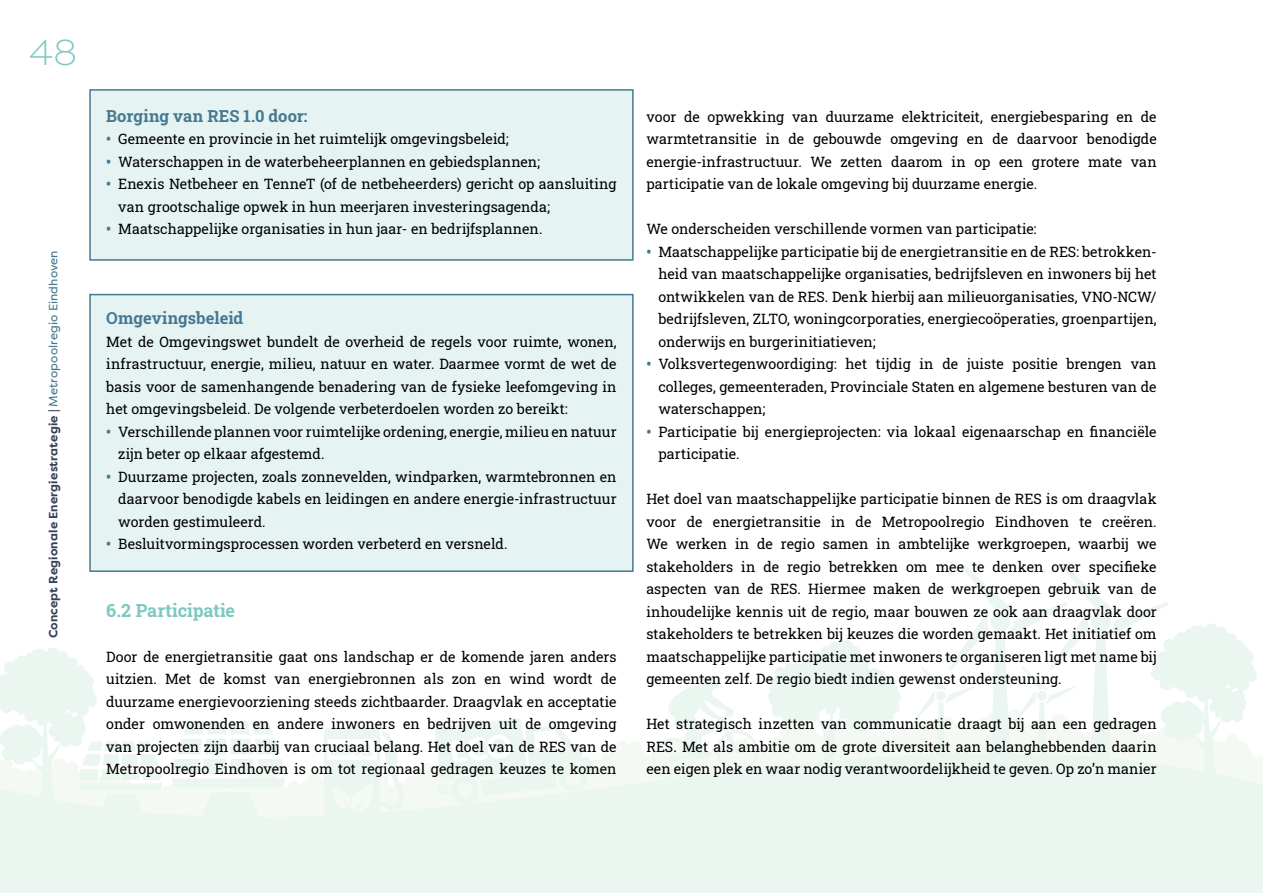
<style>
.page{position:relative;width:1263px;height:893px;background:#fff}
.page>*{position:absolute;margin:0;border:0;box-sizing:border-box;transform-origin:0 0}
.t1{font:300 36px "Filson Pro";color:#7dc7c2}
.Tussenkopje_paragraa{font:700 18px "Roboto Slab";color:#7dc7c2}
.Tussenkopje_basis{font:700 16.5px "Roboto Slab";color:#477891}
.Plat_basis{font:14.25px/22.5px "Roboto Slab";letter-spacing:.005em;color:#000;text-align:justify}
.t2{font:700 12px "Filson Pro";letter-spacing:.015em;color:#334259}
.s1{font-weight:400;color:#477891}
.s2{font-weight:800;color:#477891}
</style>
<div class="page">
<svg style="left:0;top:722px;width:915px;height:171px;background:#edf6f2"></svg>
<svg style="left:171px;top:721px;width:115px;height:100px"></svg>
<svg style="left:768px;top:640px;width:133px;height:134px"></svg>
<svg style="left:650px;top:675px;width:110px;height:107px"></svg>
<svg style="left:324px;top:727px;width:82px;height:90px"></svg>
<svg style="left:435px;top:718px;width:160px;height:87px"></svg>
<svg style="left:0;top:648px;width:163px;height:167px"></svg>
<svg style="left:915px;top:564px;width:348px;height:329px"></svg>
<div style="left:89px;top:294px;width:545px;height:278px;background:#e5f4f3;border:2px solid #477891"></div>
<div style="left:89px;top:89px;width:545px;height:172px;background:#e5f4f3;border:2px solid #477891"></div>
<h1 class="t1" style="left:29px;top:29px;width:49px">48</h1>
<p class="t2" style="left:46px;top:638px;width:390px;rotate:-90deg">Concept Regionale Energiestrategie | <span class="s1">Metropoolregio Eindhoven</span></p>
<p class="Tussenkopje_basis" style="left:106px;top:104px;width:203px">Borging van RES 1.0 door:</p>
<p class="Plat_basis" style="left:106px;top:127px;width:404px"><span class="s2">•</span> Gemeente en provincie in het ruimtelijk omgevingsbeleid;</p>
<p class="Plat_basis" style="left:106px;top:150px;width:435px"><span class="s2">•</span> Waterschappen in de waterbeheerplannen en gebiedsplannen;</p>
<p class="Plat_basis" style="left:118px;top:172px;width:500px;text-indent:-12px"><span class="s2">•</span> Enexis Netbeheer en TenneT (of de netbeheerders) gericht op aansluiting van grootschalige opwek in hun meerjaren investeringsagenda;</p>
<p class="Plat_basis" style="left:106px;top:217px;width:438px"><span class="s2">•</span> Maatschappelijke organisaties in hun jaar- en bedrijfsplannen.</p>
<p class="Tussenkopje_basis" style="left:106px;top:307px;width:139px">Omgevingsbeleid</p>
<p class="Plat_basis" style="left:106px;top:330px;width:512px">Met de Omgevingswet bundelt de overheid de regels voor ruimte, wonen, infrastructuur, energie, milieu, natuur en water. Daarmee vormt de wet de basis voor de samenhangende benadering van de fysieke leefomgeving in het omgevingsbeleid. De volgende verbeterdoelen worden zo bereikt:</p>
<p class="Plat_basis" style="left:118px;top:420px;width:500px;text-indent:-12px"><span class="s2">•</span> Verschillende plannen voor ruimtelijke ordening, energie, milieu en natuur zijn beter op elkaar afgestemd.</p>
<p class="Plat_basis" style="left:118px;top:465px;width:500px;text-indent:-12px"><span class="s2">•</span> Duurzame projecten, zoals zonnevelden, windparken, warmtebronnen en daarvoor benodigde kabels en leidingen en andere energie-infrastructuur worden gestimuleerd.</p>
<p class="Plat_basis" style="left:106px;top:532px;width:403px"><span class="s2">•</span> Besluitvormingsprocessen worden verbeterd en versneld.</p>
<p class="Tussenkopje_paragraa" style="left:106px;top:598px;width:130px">6.2 Participatie</p>
<p class="Plat_basis" style="left:106px;top:645px;width:512px">Door de energietransitie gaat ons landschap er de komende jaren anders uitzien. Met de komst van energiebronnen als zon en wind wordt de duurzame energievoorziening steeds zichtbaarder. Draagvlak en acceptatie onder omwonenden en andere inwoners en bedrijven uit de omgeving van projecten zijn daarbij van cruciaal belang. Het doel van de RES van de Metropoolregio Eindhoven is om tot regionaal gedragen keuzes te komen</p>
<p class="Plat_basis" style="left:646px;top:105px;width:512px">voor de opwekking van duurzame elektriciteit, energiebesparing en de warmtetransitie in de gebouwde omgeving en de daarvoor benodigde energie-infrastructuur. We zetten daarom in op een grotere mate van participatie van de lokale omgeving bij duurzame energie.</p>
<p class="Plat_basis" style="left:646px;top:217px;width:392px">We onderscheiden verschillende vormen van participatie:</p>
<p class="Plat_basis" style="left:658px;top:240px;width:500px;text-indent:-12px"><span class="s2">•</span> Maatschappelijke participatie bij de energietransitie en de RES: betrokken&shy;heid van maatschappelijke organisaties, bedrijfsleven en inwoners bij het ontwikkelen van de RES. Denk hierbij aan milieuorganisaties, VNO-NCW/ bedrijfsleven, ZLTO, woningcorporaties, energiecoöperaties, groenpartijen, onderwijs en burgerinitiatieven;</p>
<p class="Plat_basis" style="left:658px;top:352px;width:500px;text-indent:-12px"><span class="s2">•</span> Volksvertegenwoordiging: het tijdig in de juiste positie brengen van colleges, gemeenteraden, Provinciale Staten en algemene besturen van de waterschappen;</p>
<p class="Plat_basis" style="left:658px;top:420px;width:500px;text-indent:-12px"><span class="s2">•</span> Participatie bij energieprojecten: via lokaal eigenaarschap en financiële participatie.</p>
<p class="Plat_basis" style="left:646px;top:487px;width:512px">Het doel van maatschappelijke participatie binnen de RES is om draagvlak voor de energietransitie in de Metropoolregio Eindhoven te creëren.<br>We werken in de regio samen in ambtelijke werkgroepen, waarbij we stakeholders in de regio betrekken om mee te denken over specifieke aspecten van de RES. Hiermee maken de werkgroepen gebruik van de inhoudelijke kennis uit de regio, maar bouwen ze ook aan draagvlak door stakeholders te betrekken bij keuzes die worden gemaakt. Het initiatief om maatschappelijke participatie met inwoners te organiseren ligt met name bij gemeenten zelf. De regio biedt indien gewenst ondersteuning.</p>
<p class="Plat_basis" style="left:646px;top:712px;width:512px">Het strategisch inzetten van communicatie draagt bij aan een gedragen RES. Met als ambitie om de grote diversiteit aan belanghebbenden daarin een eigen plek en waar nodig verantwoordelijkheid te geven. Op zo’n manier</p>
</div>
